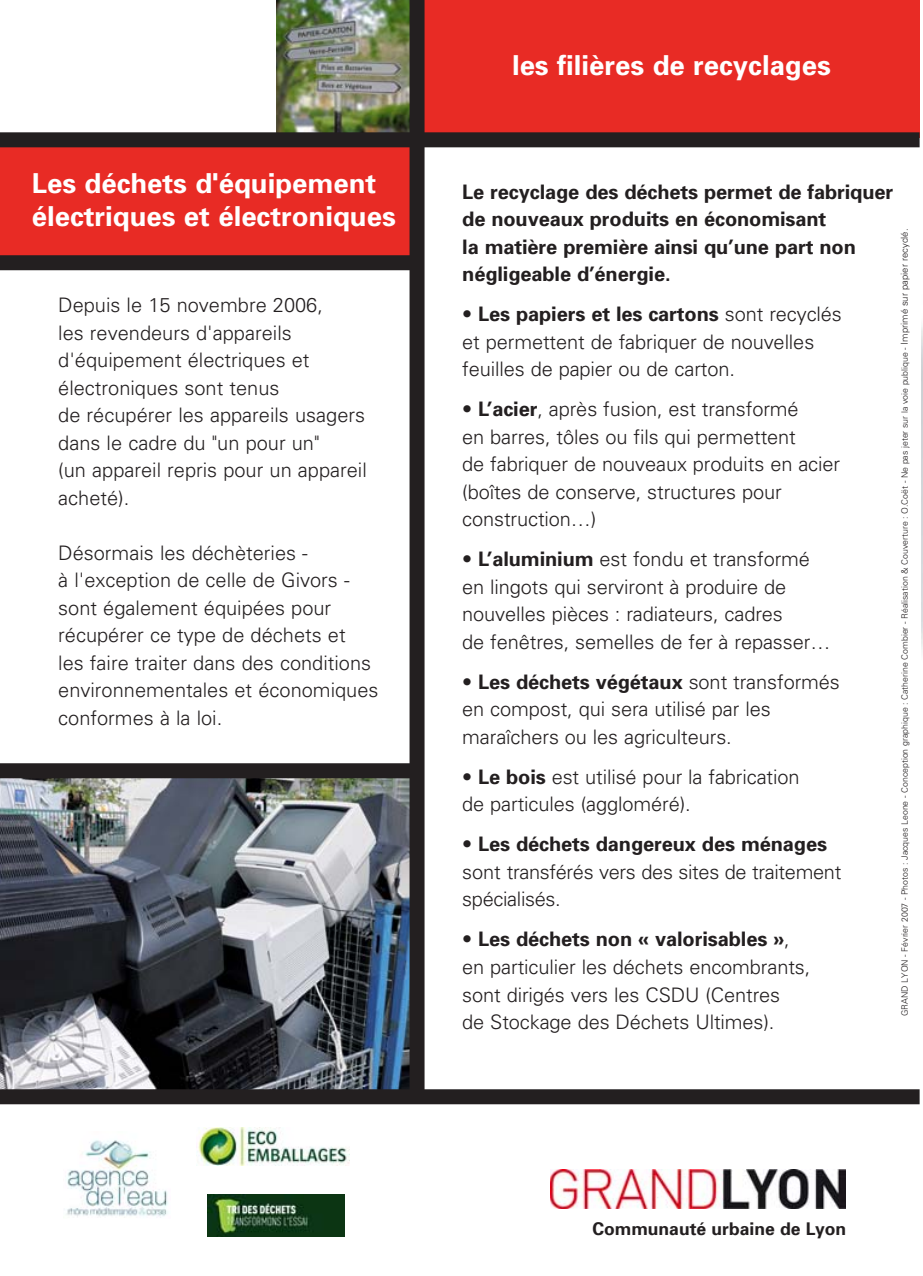
<style>
.page{position:relative;width:923px;height:1276px;background:#fff}
.page>*{position:absolute;margin:0;border:0;box-sizing:border-box;transform-origin:0 0}
.t1{font:700 27.5px/33px "Univers";color:#fff}
.t2{font:300 20px/27.5px "Univers";letter-spacing:-.005em;color:#231f20}
.t3{font:700 20px/27.5px "Univers";letter-spacing:-.005em;color:#231f20}
.t4{font:700 17.5px "Univers";color:#231f20}
.t5{font:300 8.75px "Univers";color:#231f20}
.s1{font-weight:700}
.s2{font-size:9.5px}
</style>
<div class="page">
<img style="left:0;top:778px;width:409px;height:311px">
<img style="left:921px;top:325px;width:1px;height:325px">
<div style="left:0;top:144px;width:411px;height:111px;background:#e82b25"></div>
<img style="left:277px;top:0;width:132px;height:132px">
<div style="left:416px;top:0;width:503px;height:137px;background:#e82b25"></div>
<img style="left:550px;top:1169px;width:295px;height:40px">
<div style="left:409px;top:0;width:15px;height:1094px;background:#231f20"></div>
<div style="left:0;top:1089px;width:919px;height:15px;background:#231f20"></div>
<div style="left:0;top:255px;width:414px;height:15px;background:#231f20"></div>
<div style="left:0;top:132px;width:919px;height:15px;background:#231f20"></div>
<img style="left:66px;top:1140px;width:102px;height:78px">
<img style="left:198px;top:1127px;width:151px;height:38px">
<div style="left:0;top:763px;width:416px;height:15px;background:#231f20"></div>
<img style="left:207px;top:1194px;width:137px;height:42px">
<h1 class="t1" style="left:32px;top:169px;width:365px">Les déchets d'équipement électriques et électroniques</h1>
<p class="t2" style="left:58px;top:293px;width:310px">Depuis le 15 novembre 2006,<br>les revendeurs d'appareils d'équipement électriques et électroniques sont tenus<br>de récupérer les appareils usagers dans le cadre du "un pour un"<br>(un appareil repris pour un appareil acheté).</p>
<p class="t2" style="left:58px;top:541px;width:322px">Désormais les déchèteries -<br>à l'exception de celle de Givors - sont également équipées pour récupérer ce type de déchets et<br>les faire traiter dans des conditions environnementales et économiques conformes à la loi.</p>
<h1 class="t1" style="left:512px;top:52px;width:320px">les filières de recyclages</h1>
<p class="t3" style="left:462px;top:180px;width:432px">Le recyclage des déchets permet de fabriquer de nouveaux produits en économisant<br>la matière première ainsi qu’une part non négligeable d’énergie.</p>
<p class="t2" style="left:462px;top:302px;width:381px">• <span class="s1">Les papiers et les cartons</span> sont recyclés et permettent de fabriquer de nouvelles feuilles de papier ou de carton.</p>
<p class="t2" style="left:462px;top:397px;width:379px">• <span class="s1">L’acier</span>, après fusion, est transformé<br>en barres, tôles ou fils qui permettent<br>de fabriquer de nouveaux produits en acier (boîtes de conserve, structures pour construction…)</p>
<p class="t2" style="left:462px;top:547px;width:369px">• <span class="s1">L’aluminium</span> est fondu et transformé en lingots qui serviront à produire de nouvelles pièces : radiateurs, cadres<br>de fenêtres, semelles de fer à repasser…</p>
<p class="t2" style="left:462px;top:670px;width:379px">• <span class="s1">Les déchets végétaux</span> sont transformés en compost, qui sera utilisé par les maraîchers ou les agriculteurs.</p>
<p class="t2" style="left:462px;top:765px;width:339px">• <span class="s1">Le bois</span> est utilisé pour la fabrication de particules (aggloméré).</p>
<p class="t2" style="left:462px;top:832px;width:380px">• <span class="s1">Les déchets dangereux des ménages </span>sont transférés vers des sites de traitement spécialisés.</p>
<p class="t2" style="left:462px;top:927px;width:349px">• <span class="s1">Les déchets non « valorisables »</span>, en particulier les déchets encombrants, sont dirigés vers les CSDU (Centres<br>de Stockage des Déchets Ultimes).</p>
<p class="t5" style="left:901px;top:1016px;width:789px;rotate:-90deg">GRAND LYON - Février 2007 - Photos : Jacques Leone - Conception graphique : Catherine Combier - Réalisation &amp; Couverture : O.Coët - Ne pas jeter sur la voie publique - <span class="s2">Imprimé sur papier recyclé.</span></p>
<p class="t4" style="left:592px;top:1222px;width:255px">Communauté urbaine de Lyon</p>
</div>
